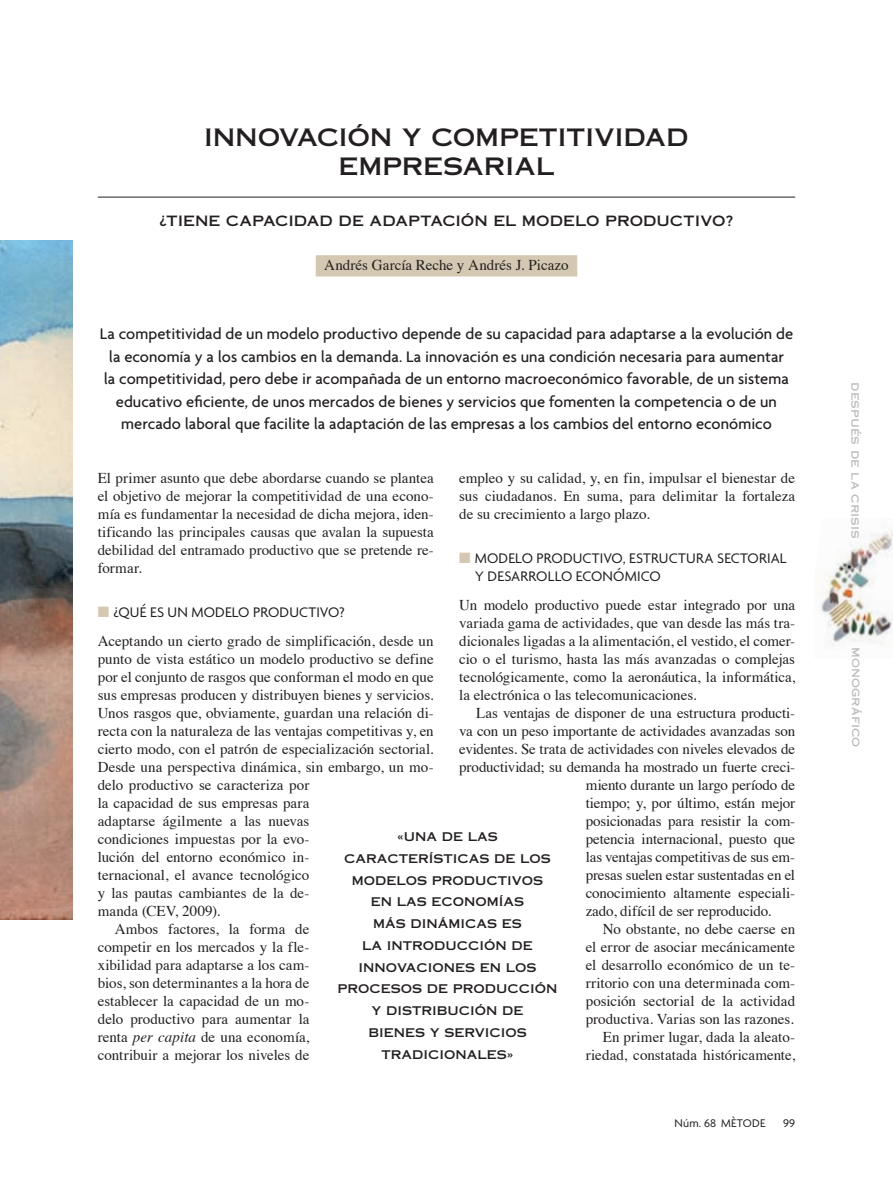
<style>
.page{position:relative;width:893px;height:1191px;background:#fff}
.page>*{position:absolute;margin:0;border:0;box-sizing:border-box;transform-origin:0 0}
.t1{font:24px/28.8px "Copperplate Thirty One AB";letter-spacing:-.01em;color:#231f20;text-align:center}
.t2{font:500 16.5px/22.5px "Agenda";color:#231f20;text-align:center}
.t3{font:15px/18px "Times";color:#231f20;text-align:justify}
.t4{font:15px/18px "Agenda";letter-spacing:.01em;color:#231f20}
.t5{font:14.25px "Copperplate Thirty One AB";color:#231f20}
.t6{font:12px/21.8px "Copperplate Thirty One AB";color:#231f20;text-align:center}
.t7{font:12px "Copperplate Thirty One AB";letter-spacing:.005em;color:#bcbdc0}
.t8{font:12px "Agenda";letter-spacing:.02em;color:#231f20}
.s1{color:#d4c8b2}
.s2{font-style:italic}
</style>
<div class="page">
<img style="left:820px;top:530px;width:73px;height:118px">
<img style="left:0;top:240px;width:72px;height:679px">
<hr style="left:98px;top:197px;width:697px;height:1px;background:#231f20">
<div style="left:316px;top:255px;width:261px;height:21px;background:#d4c8b2"></div>
<h1 class="t1" style="left:204px;top:123px;width:486px">INNOVACIÓN Y COMPETITIVIDAD<br>EMPRESARIAL</h1>
<p class="t5" style="left:160px;top:213px;width:574px">¿TIENE CAPACIDAD DE ADAPTACIÓN EL MODELO PRODUCTIVO?</p>
<p class="t3" style="left:324px;top:257px;width:246px">Andrés García Reche y Andrés J. Picazo</p>
<p class="t2" style="left:100px;top:324px;width:695px">La competitividad de un modelo productivo depende de su capacidad para adaptarse a la evolución de la economía y a los cambios en la demanda. La innovación es una condición necesaria para aumentar<br>la competitividad, pero debe ir acompañada de un entorno macroeconómico favorable, de un sistema educativo eficiente, de unos mercados de bienes y servicios que fomenten la competencia o de un mercado laboral que facilite la adaptación de las empresas a los cambios del entorno económico</p>
<p class="t3" style="left:98px;top:470px;width:338px">El primer asunto que debe abordarse cuando se plantea el objetivo de mejorar la competitividad de una econo&shy;mía es fundamentar la necesidad de dicha mejora, iden&shy;tificando las principales causas que avalan la supuesta debilidad del entramado productivo que se pretende re&shy;formar.</p>
<p class="t4" style="left:98px;top:604px;width:248px"><span class="s1">■</span> ¿QUÉ ES UN MODELO PRODUCTIVO?</p>
<p class="t3" style="left:98px;top:633px;width:337px">Aceptando un cierto grado de simplificación, desde un</p>
<p class="t3" style="left:98px;top:651px;width:337px">punto de vista estático un modelo productivo se define</p>
<p class="t3" style="left:98px;top:669px;width:337px">por el conjunto de rasgos que conforman el modo en que</p>
<p class="t3" style="left:98px;top:687px;width:337px">sus empresas producen y distribuyen bienes y servicios.</p>
<p class="t3" style="left:98px;top:705px;width:337px">Unos rasgos que, obviamente, guardan una relación di-</p>
<p class="t3" style="left:98px;top:723px;width:337px">recta con la naturaleza de las ventajas competitivas y, en</p>
<p class="t3" style="left:98px;top:741px;width:337px">cierto modo, con el patrón de especialización sectorial.</p>
<p class="t3" style="left:98px;top:759px;width:337px">Desde una perspectiva dinámica, sin embargo, un mo-</p>
<p class="t3" style="left:98px;top:777px;width:213px">delo productivo se caracteriza por</p>
<p class="t3" style="left:98px;top:795px;width:213px">la capacidad de sus empresas para</p>
<p class="t3" style="left:98px;top:813px;width:213px">adaptarse ágilmente a las nuevas</p>
<p class="t3" style="left:98px;top:831px;width:213px">condiciones impuestas por la evo-</p>
<p class="t3" style="left:98px;top:849px;width:213px">lución del entorno económico in-</p>
<p class="t3" style="left:98px;top:867px;width:213px">ternacional, el avance tecnológico</p>
<p class="t3" style="left:98px;top:885px;width:213px">y las pautas cambiantes de la de-</p>
<p class="t3" style="left:98px;top:903px;width:124px">manda (CEV, 2009).</p>
<p class="t3" style="left:115px;top:921px;width:196px">Ambos factores, la forma de</p>
<p class="t3" style="left:98px;top:939px;width:213px">competir en los mercados y la fle-</p>
<p class="t3" style="left:98px;top:957px;width:213px">xibilidad para adaptarse a los cam-</p>
<p class="t3" style="left:98px;top:975px;width:213px">bios, son determinantes a la hora de</p>
<p class="t3" style="left:98px;top:993px;width:213px">establecer la capacidad de un mo-</p>
<p class="t3" style="left:98px;top:1011px;width:213px">delo productivo para aumentar la</p>
<p class="t3" style="left:98px;top:1029px;width:213px">renta <span class="s2">per capita</span> de una economía,</p>
<p class="t3" style="left:98px;top:1047px;width:213px">contribuir a mejorar los niveles de</p>
<p class="t3" style="left:459px;top:470px;width:337px">empleo y su calidad, y, en fin, impulsar el bienestar de sus ciudadanos. En suma, para delimitar la fortaleza de su crecimiento a largo plazo.</p>
<p class="t4" style="left:475px;top:550px;width:313px;text-indent:-16px"><span class="s1">■</span> MODELO PRODUCTIVO, ESTRUCTURA SECTORIAL<br>Y DESARROLLO ECONÓMICO</p>
<p class="t3" style="left:459px;top:597px;width:337px">Un modelo productivo puede estar integrado por una variada gama de actividades, que van desde las más tra&shy;dicionales ligadas a la alimentación, el vestido, el comer&shy;cio o el turismo, hasta las más avanzadas o complejas tecnológicamente, como la aeronáutica, la informática, la electrónica o las telecomunicaciones.</p>
<p class="t3" style="left:476px;top:705px;width:320px">Las ventajas de disponer de una estructura producti-</p>
<p class="t3" style="left:459px;top:723px;width:337px">va con un peso importante de actividades avanzadas son</p>
<p class="t3" style="left:459px;top:741px;width:337px">evidentes. Se trata de actividades con niveles elevados de</p>
<p class="t3" style="left:459px;top:759px;width:337px">productividad; su demanda ha mostrado un fuerte creci-</p>
<p class="t3" style="left:586px;top:777px;width:211px">miento durante un largo período de</p>
<p class="t3" style="left:586px;top:795px;width:211px">tiempo; y, por último, están mejor</p>
<p class="t3" style="left:586px;top:813px;width:211px">posicionadas para resistir la com-</p>
<p class="t3" style="left:586px;top:831px;width:211px">petencia internacional, puesto que</p>
<p class="t3" style="left:586px;top:849px;width:211px">las ventajas competitivas de sus em-</p>
<p class="t3" style="left:586px;top:867px;width:211px">presas suelen estar sustentadas en el</p>
<p class="t3" style="left:586px;top:885px;width:211px">conocimiento altamente especiali-</p>
<p class="t3" style="left:586px;top:903px;width:187px">zado, difícil de ser reproducido.</p>
<p class="t3" style="left:603px;top:921px;width:194px">No obstante, no debe caerse en</p>
<p class="t3" style="left:586px;top:939px;width:211px">el error de asociar mecánicamente</p>
<p class="t3" style="left:586px;top:957px;width:211px">el desarrollo económico de un te-</p>
<p class="t3" style="left:586px;top:975px;width:211px">rritorio con una determinada com-</p>
<p class="t3" style="left:586px;top:993px;width:211px">posición sectorial de la actividad</p>
<p class="t3" style="left:586px;top:1011px;width:210px">productiva. Varias son las razones.</p>
<p class="t3" style="left:603px;top:1029px;width:194px">En primer lugar, dada la aleato-</p>
<p class="t3" style="left:586px;top:1047px;width:211px">riedad, constatada históricamente,</p>
<p class="t6" style="left:338px;top:826px;width:221px">«UNA DE LAS<br>CARACTERÍSTICAS DE LOS<br>MODELOS PRODUCTIVOS<br>EN LAS ECONOMÍAS<br>MÁS DINÁMICAS ES<br>LA INTRODUCCIÓN DE<br>INNOVACIONES EN LOS<br>PROCESOS DE PRODUCCIÓN<br>Y DISTRIBUCIÓN DE<br>BIENES Y SERVICIOS<br>TRADICIONALES»</p>
<p class="t8" style="left:674px;top:1118px;width:92px">Núm. 68 MÈTODE</p>
<p class="t8" style="left:783px;top:1118px;width:14px">99</p>
<p class="t7" style="left:863px;top:382px;width:158px;rotate:90deg">después de la crisis</p>
<p class="t7" style="left:863px;top:647px;width:102px;rotate:90deg">monográfico</p>
</div>
